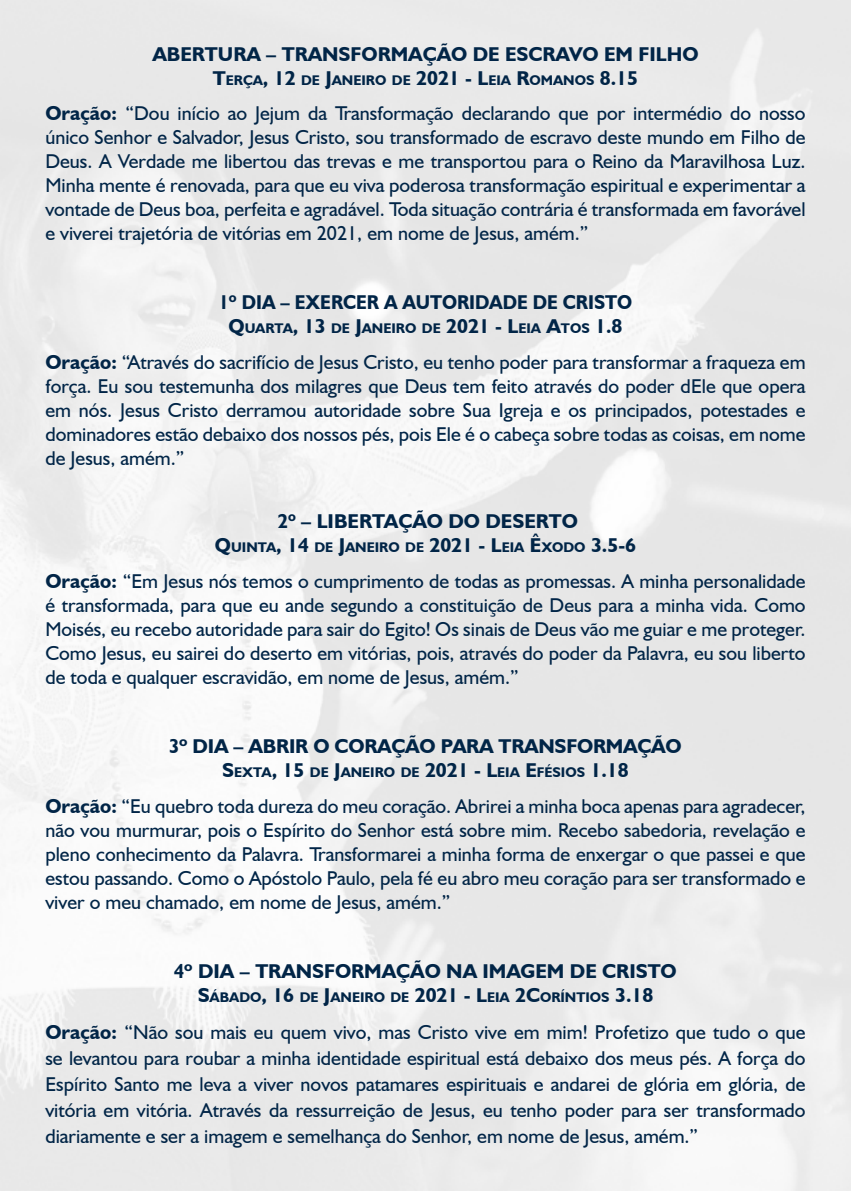
<style>
.page{position:relative;width:851px;height:1191px;background:#fff}
.page>*{position:absolute;margin:0;border:0;box-sizing:border-box;transform-origin:0 0}
.t1{font:20px/24px "Humanist 521 BT";color:#012547;text-align:justify}
.t2{font:700 20px "Humanist 521 BT";color:#012547;scale:.93 1}
.t3{font:700 20px "Humanist 521 BT";color:#012547}
.t4{font:700 14px "Humanist 521 BT";color:#012547}
.s1{font-size:20px}
.s2{font-weight:700}
</style>
<div class="page">
<p class="t3" style="left:152px;top:41px;width:547px">ABERTURA – TRANSFORMAÇÃO DE ESCRAVO EM FILHO</p>
<p class="t4" style="left:213px;top:71px;width:426px"><span class="s1">T</span>ERÇA<span class="s1">, 12</span> DE <span class="s1">J</span>ANEIRO DE <span class="s1">2021 - L</span>EIA <span class="s1">R</span>OMANOS <span class="s1">8.15</span></p>
<p class="t1" style="left:45px;top:101px;width:761px"><span class="s2">Oração:</span> “Dou início ao Jejum da Transformação declarando que por intermédio do nosso único Senhor e Salvador, Jesus Cristo, sou transformado de escravo deste mundo em Filho de Deus. A Verdade me libertou das trevas e me transportou para o Reino da Maravilhosa Luz.<br>Minha mente é renovada, para que eu viva poderosa transformação espiritual e experimentar a vontade de Deus boa, perfeita e agradável. Toda situação contrária é transformada em favorável e viverei trajetória de vitórias em 2021, em nome de Jesus, amém.”</p>
<p class="t2" style="left:219px;top:290px;width:446px">1º DIA – EXERCER A AUTORIDADE DE CRISTO</p>
<p class="t4" style="left:228px;top:320px;width:395px"><span class="s1">Q</span>UARTA<span class="s1">, 13</span> DE <span class="s1">J</span>ANEIRO DE <span class="s1">2021 - L</span>EIA <span class="s1">A</span>TOS <span class="s1">1.8</span></p>
<p class="t1" style="left:45px;top:349px;width:761px"><span class="s2">Oração:</span> “Através do sacrifício de Jesus Cristo, eu tenho poder para transformar a fraqueza em força. Eu sou testemunha dos milagres que Deus tem feito através do poder dEle que opera em nós. Jesus Cristo derramou autoridade sobre Sua Igreja e os principados, potestades e dominadores estão debaixo dos nossos pés, pois Ele é o cabeça sobre todas as coisas, em nome de Jesus, amém.”</p>
<p class="t2" style="left:278px;top:509px;width:324px">2º – LIBERTAÇÃO DO DESERTO</p>
<p class="t4" style="left:215px;top:539px;width:422px"><span class="s1">Q</span>UINTA<span class="s1">, 14</span> DE <span class="s1">J</span>ANEIRO DE <span class="s1">2021 - L</span>EIA <span class="s1">Ê</span>XODO <span class="s1">3.5-6</span></p>
<p class="t1" style="left:45px;top:568px;width:761px"><span class="s2">Oração:</span> “Em Jesus nós temos o cumprimento de todas as promessas. A minha personalidade é transformada, para que eu ande segundo a constituição de Deus para a minha vida. Como Moisés, eu recebo autoridade para sair do Egito! Os sinais de Deus vão me guiar e me proteger.<br>Como Jesus, eu sairei do deserto em vitórias, pois, através do poder da Palavra, eu sou liberto de toda e qualquer escravidão, em nome de Jesus, amém.”</p>
<p class="t2" style="left:169px;top:734px;width:552px">3º DIA – ABRIR O CORAÇÃO PARA TRANSFORMAÇÃO</p>
<p class="t4" style="left:222px;top:763px;width:408px"><span class="s1">S</span>EXTA<span class="s1">, 15</span> DE <span class="s1">J</span>ANEIRO DE <span class="s1">2021 - L</span>EIA <span class="s1">E</span>FÉSIOS <span class="s1">1.18</span></p>
<p class="t1" style="left:45px;top:793px;width:761px"><span class="s2">Oração:</span> “Eu quebro toda dureza do meu coração. Abrirei a minha boca apenas para agradecer, não vou murmurar, pois o Espírito do Senhor está sobre mim. Recebo sabedoria, revelação e pleno conhecimento da Palavra. Transformarei a minha forma de enxergar o que passei e que estou passando. Como o Apóstolo Paulo, pela fé eu abro meu coração para ser transformado e viver o meu chamado, em nome de Jesus, amém.”</p>
<p class="t2" style="left:174px;top:958px;width:542px">4º DIA – TRANSFORMAÇÃO NA IMAGEM DE CRISTO</p>
<p class="t4" style="left:198px;top:988px;width:457px"><span class="s1">S</span>ÁBADO<span class="s1">, 16</span> DE <span class="s1">J</span>ANEIRO DE <span class="s1">2021 - L</span>EIA <span class="s1">2C</span>ORÍNTIOS <span class="s1">3.18</span></p>
<p class="t1" style="left:45px;top:1019px;width:761px;line-height:26px"><span class="s2">Oração:</span> “Não sou mais eu quem vivo, mas Cristo vive em mim! Profetizo que tudo o que se levantou para roubar a minha identidade espiritual está debaixo dos meus pés. A força do Espírito Santo me leva a viver novos patamares espirituais e andarei de glória em glória, de vitória em vitória. Através da ressurreição de Jesus, eu tenho poder para ser transformado diariamente e ser a imagem e semelhança do Senhor, em nome de Jesus, amém.”</p>
</div>
